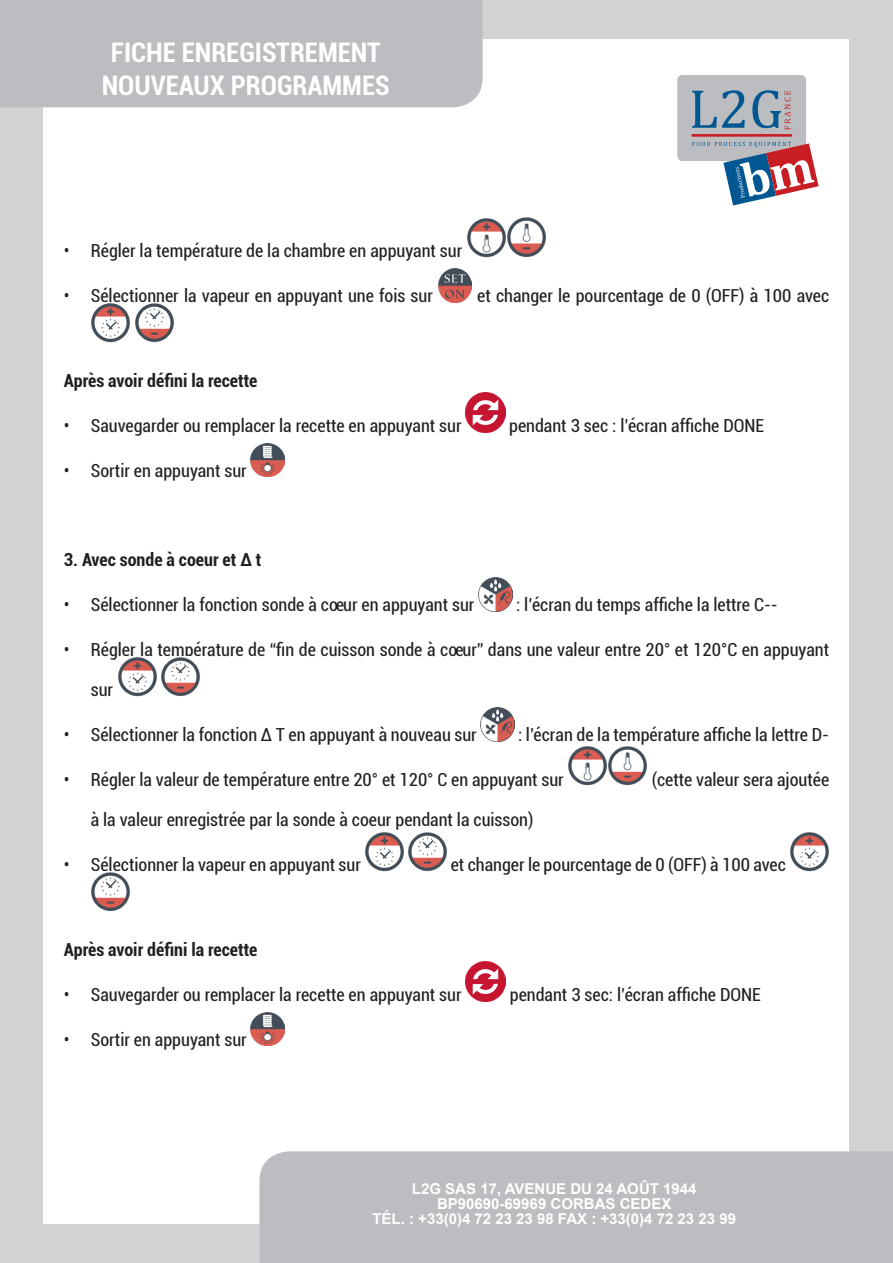
<style>
.page{position:relative;width:893px;height:1263px;background:#d1d2d4}
.page>*{position:absolute;margin:0;border:0;box-sizing:border-box;transform-origin:0 0}
.titre{font:700 condensed 27px "Roboto";color:#fff}
.t1{font:condensed 18px "Roboto";color:#231f20}
.paragraphe{font:700 condensed 18px "Roboto";color:#231f20}
.t2{font:700 15px/15px "Arial";color:#fff;text-align:center}
</style>
<div class="page">
<div style="left:44px;top:39px;width:805px;height:1185px;background:#fff"></div>
<div style="left:0;top:0;width:483px;height:107px;background:#bcbdc0"></div>
<div style="left:259px;top:1151px;width:634px;height:112px;background:#bcbdc0"></div>
<div style="left:677px;top:75px;width:129px;height:86px;background:#bcbdc0;border-radius:5px"></div>
<svg style="left:692px;top:90px;width:53px;height:38px"></svg>
<svg style="left:752px;top:90px;width:38px;height:40px"></svg>
<hr style="left:691px;top:134px;width:101px;height:3px;background:#c81d23">
<svg style="left:692px;top:142px;width:127px;height:63px"></svg>
<img style="left:467px;top:217px;width:79px;height:40px">
<img style="left:438px;top:269px;width:34px;height:33px">
<img style="left:91px;top:303px;width:39px;height:39px">
<img style="left:135px;top:303px;width:39px;height:39px">
<img style="left:465px;top:392px;width:40px;height:40px">
<img style="left:251px;top:443px;width:33px;height:34px">
<img style="left:478px;top:578px;width:34px;height:33px">
<img style="left:118px;top:657px;width:39px;height:39px">
<img style="left:161px;top:657px;width:39px;height:39px">
<img style="left:481px;top:708px;width:33px;height:33px">
<img style="left:568px;top:746px;width:79px;height:40px">
<img style="left:365px;top:832px;width:39px;height:39px">
<img style="left:408px;top:832px;width:39px;height:39px">
<img style="left:790px;top:832px;width:39px;height:39px">
<img style="left:91px;top:872px;width:39px;height:39px">
<img style="left:465px;top:961px;width:40px;height:40px">
<img style="left:251px;top:1012px;width:33px;height:34px">
<p class="titre" style="left:111px;top:34px;width:271px">FICHE ENREGISTREMENT</p>
<p class="titre" style="left:102px;top:66px;width:290px">NOUVEAUX PROGRAMMES</p>
<p class="t1" style="left:64px;top:238px;width:400px">• Régler la température de la chambre en appuyant sur</p>
<p class="t1" style="left:64px;top:283px;width:371px">• Sélectionner la vapeur en appuyant une fois sur</p>
<p class="t1" style="left:477px;top:283px;width:354px">et changer le pourcentage de 0 (OFF) à 100 avec</p>
<p class="paragraphe" style="left:64px;top:368px;width:195px">Après avoir défini la recette</p>
<p class="t1" style="left:64px;top:413px;width:399px">• Sauvegarder ou remplacer la recette en appuyant sur</p>
<p class="t1" style="left:509px;top:413px;width:257px">pendant 3 sec : l’écran affiche DONE</p>
<p class="t1" style="left:64px;top:458px;width:185px">• Sortir en appuyant sur</p>
<p class="paragraphe" style="left:64px;top:547px;width:199px">3. Avec sonde à coeur et ∆ t</p>
<p class="t1" style="left:64px;top:592px;width:412px">• Sélectionner la fonction sonde à cœur en appuyant sur</p>
<p class="t1" style="left:516px;top:592px;width:263px">: l’écran du temps affiche la lettre C--</p>
<p class="t1" style="left:64px;top:637px;width:767px">• Régler la température de “fin de cuisson sonde à cœur” dans une valeur entre 20° et 120°C en appuyant</p>
<p class="t1" style="left:91px;top:677px;width:24px">sur</p>
<p class="t1" style="left:64px;top:722px;width:415px">• Sélectionner la fonction ∆ T en appuyant à nouveau sur</p>
<p class="t1" style="left:518px;top:722px;width:313px">: l’écran de la température affiche la lettre D-</p>
<p class="t1" style="left:64px;top:767px;width:501px">• Régler la valeur de température entre 20° et 120° C en appuyant sur</p>
<p class="t1" style="left:652px;top:767px;width:179px">(cette valeur sera ajoutée</p>
<p class="t1" style="left:91px;top:807px;width:444px">à la valeur enregistrée par la sonde à coeur pendant la cuisson)</p>
<p class="t1" style="left:64px;top:852px;width:299px">• Sélectionner la vapeur en appuyant sur</p>
<p class="t1" style="left:451px;top:852px;width:337px">et changer le pourcentage de 0 (OFF) à 100 avec</p>
<p class="paragraphe" style="left:64px;top:937px;width:195px">Après avoir défini la recette</p>
<p class="t1" style="left:64px;top:982px;width:399px">• Sauvegarder ou remplacer la recette en appuyant sur</p>
<p class="t1" style="left:510px;top:982px;width:253px">pendant 3 sec: l’écran affiche DONE</p>
<p class="t1" style="left:64px;top:1027px;width:185px">• Sortir en appuyant sur</p>
<p class="t2" style="left:372px;top:1181px;width:365px">L2G SAS 17, AVENUE DU 24 AOÛT 1944<br>BP90690-69969 CORBAS CEDEX<br>TÉL. : +33(0)4 72 23 23 98 FAX : +33(0)4 72 23 23 99</p>
</div>
